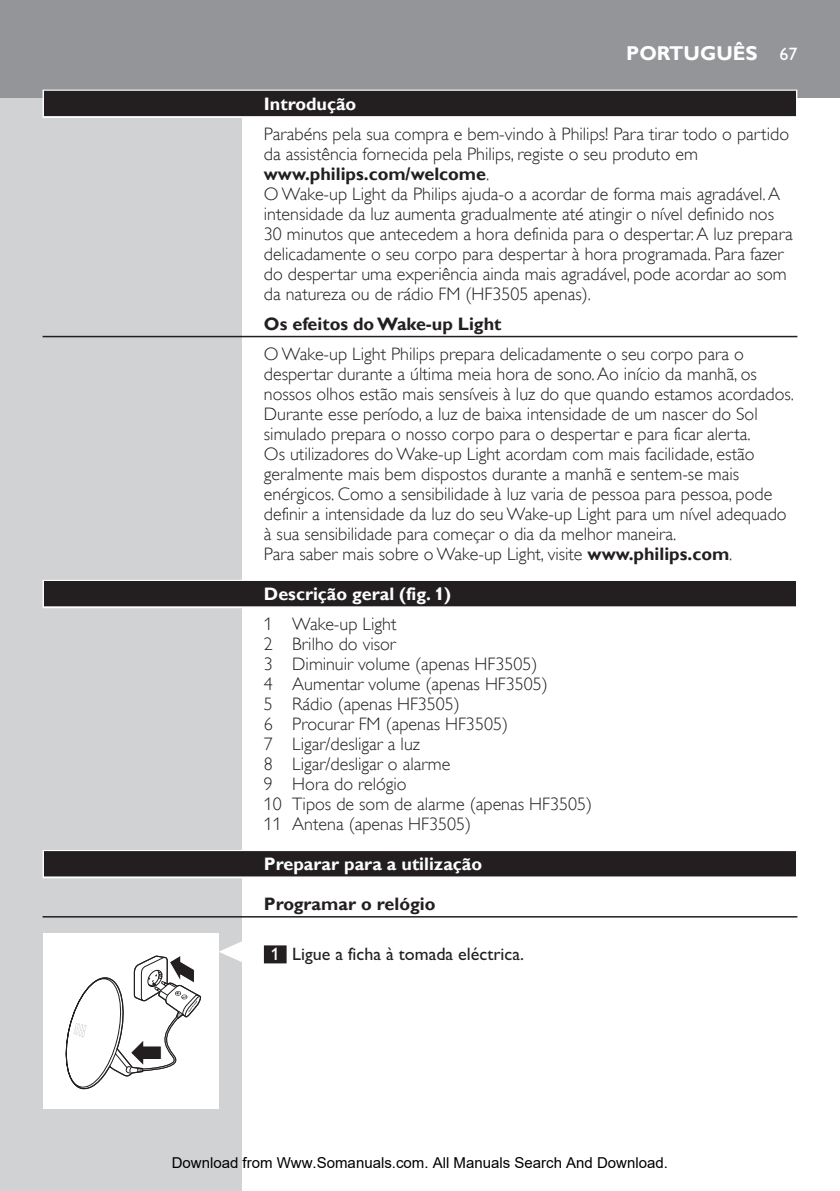
<style>
.page{position:relative;width:840px;height:1191px;background:#fff}
.page>*{position:absolute;margin:0;border:0;box-sizing:border-box;transform-origin:0 0}
.t1{font:700 20px "Gill Sans Alt One WGL";color:#fff}
.t2{font:18px/20px "Gill Sans Alt One WGL Light";color:#231f20}
.t3{font:700 18px "Gill Sans Alt One WGL";color:#231f20}
.t4{font:700 18px "Gill Sans Alt One WGL";color:#fff}
.t5{font:18px "Gill Sans Alt One WGL";color:#231f20}
.t6{font:18px "Gill Sans Alt One WGL";color:#fff}
.t7{font:15px "Arial";color:#000}
.s1{font-family:"Gill Sans Alt One WGL Light";font-weight:400}
.s2{font-family:"Gill Sans Alt One WGL";font-weight:700}
.s3{color:#fff}
</style>
<div class="page">
<div style="left:0;top:95px;width:241px;height:1096px;background:#d1d2d4"></div>
<div style="left:0;top:0;width:839px;height:98px;background:#939598"></div>
<div style="left:43px;top:90px;width:754px;height:28px;background:#e4e3e3"></div>
<div style="left:44px;top:91px;width:751px;height:25px;background:#231f20"></div>
<hr style="left:43px;top:336px;width:754px;height:1px;background:#231f20">
<div style="left:43px;top:580px;width:754px;height:28px;background:#b4b3b3"></div>
<div style="left:44px;top:581px;width:751px;height:25px;background:#231f20"></div>
<div style="left:43px;top:850px;width:754px;height:28px;background:#9a9999"></div>
<div style="left:44px;top:851px;width:751px;height:25px;background:#231f20"></div>
<hr style="left:43px;top:916px;width:754px;height:1px;background:#231f20">
<div style="left:264px;top:945px;width:22px;height:18px;background:#231f20"></div>
<svg style="left:218px;top:940px;width:24px;height:23px"></svg>
<div style="left:43px;top:933px;width:175px;height:175px;background:#fff"></div>
<svg style="left:65px;top:955px;width:136px;height:135px"></svg>
<p class="t1" style="left:626px;top:40px;width:133px">PORTUGUÊS</p>
<p class="t6" style="left:779px;top:42px;width:19px">67</p>
<p class="t4" style="left:264px;top:92px;width:94px">Introdução</p>
<p class="t2" style="left:264px;top:124px;width:526px">Parabéns pela sua compra e bem-vindo à Philips! Para tirar todo o partido da assistência fornecida pela Philips, registe o seu produto em</p>
<p class="t3" style="left:264px;top:162px;width:227px">www.philips.com/welcome<span class="s1">.</span></p>
<p class="t2" style="left:264px;top:184px;width:530px">O Wake-up Light da Philips ajuda-o a acordar de forma mais agradável. A intensidade da luz aumenta gradualmente até atingir o nível definido nos 30 minutos que antecedem a hora definida para o despertar. A luz prepara delicadamente o seu corpo para despertar à hora programada. Para fazer do despertar uma experiência ainda mais agradável, pode acordar ao som da natureza ou de rádio FM (HF3505 apenas).</p>
<p class="t3" style="left:264px;top:312px;width:239px">Os efeitos do Wake-up Light</p>
<p class="t2" style="left:264px;top:344px;width:531px">O Wake-up Light Philips prepara delicadamente o seu corpo para o despertar durante a última meia hora de sono. Ao início da manhã, os nossos olhos estão mais sensíveis à luz do que quando estamos acordados.<br>Durante esse período, a luz de baixa intensidade de um nascer do Sol simulado prepara o nosso corpo para o despertar e para ficar alerta.<br>Os utilizadores do Wake-up Light acordam com mais facilidade, estão geralmente mais bem dispostos durante a manhã e sentem-se mais enérgicos. Como a sensibilidade à luz varia de pessoa para pessoa, pode definir a intensidade da luz do seu Wake-up Light para um nível adequado à sua sensibilidade para começar o dia da melhor maneira.<br>Para saber mais sobre o Wake-up Light, visite <span class="s2">www.philips.com</span>.</p>
<p class="t4" style="left:264px;top:582px;width:189px">Descrição geral (fig. 1)</p>
<p class="t2" style="left:264px;top:614px;width:329px">1 Wake-up Light<br>2 Brilho do visor<br>3 Diminuir volume (apenas HF3505)<br>4 Aumentar volume (apenas HF3505)<br>5 Rádio (apenas HF3505)<br>6 Procurar FM (apenas HF3505)<br>7 Ligar/desligar a luz<br>8 Ligar/desligar o alarme<br>9 Hora do relógio<br>10 Tipos de som de alarme (apenas HF3505)<br>11 Antena (apenas HF3505)</p>
<p class="t4" style="left:264px;top:852px;width:220px">Preparar para a utilização</p>
<p class="t3" style="left:264px;top:892px;width:173px">Programar o relógio</p>
<p class="t5" style="left:270px;top:942px;width:254px"><span class="s3">1</span> Ligue a ficha à tomada eléctrica.</p>
<p class="t7" style="left:172px;top:1154px;width:497px">Download from Www.Somanuals.com. All Manuals Search And Download.</p>
</div>
